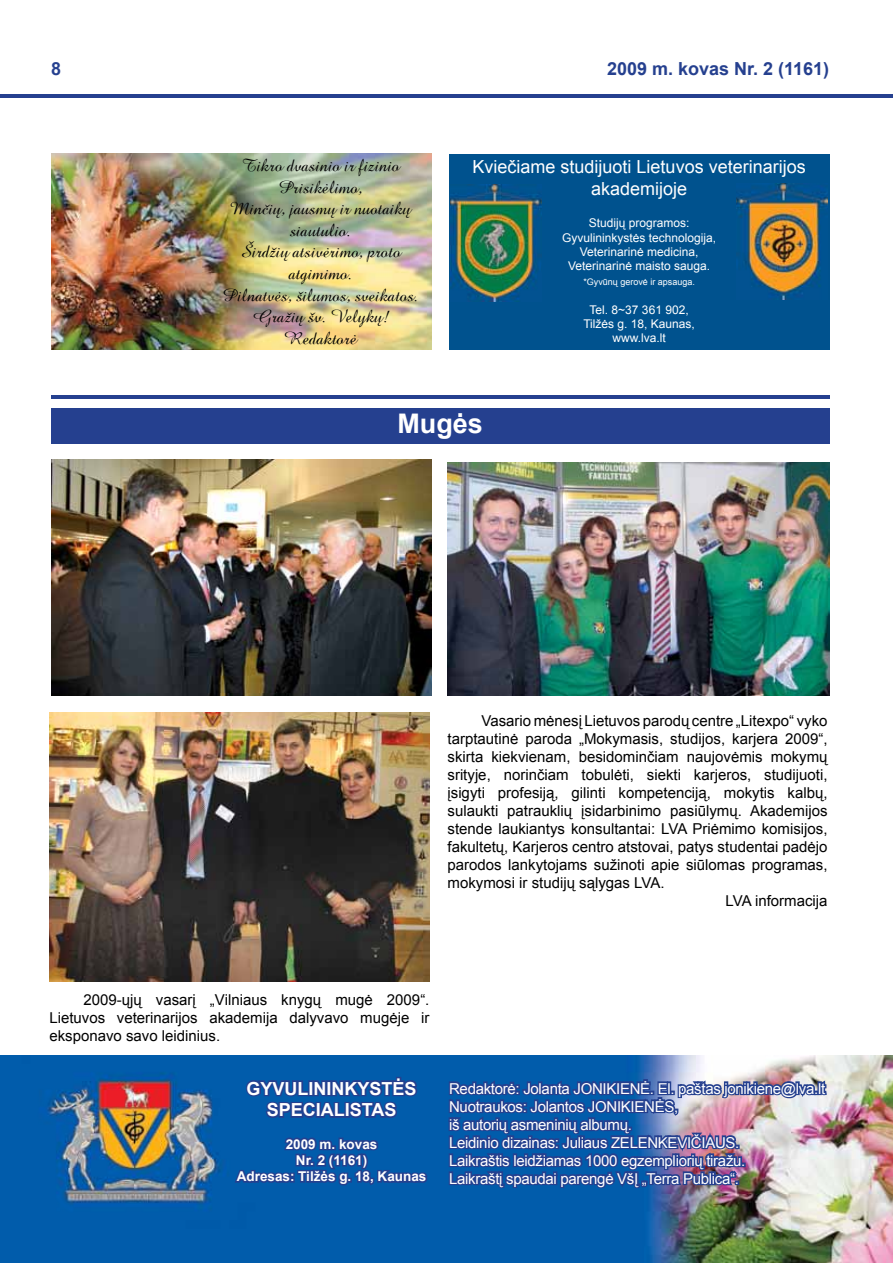
<style>
.page{position:relative;width:893px;height:1263px;background:#fff}
.page>*{position:absolute;margin:0;border:0;box-sizing:border-box;transform-origin:0 0}
.t1{font:700 27px "Arial";color:#fff}
.t2{font:18px/21.6px "Amazone LT";color:#000;text-align:center}
.t3{font:18px/21.6px "Arial";color:#fff;text-align:center}
.t4{font:700 18px/21.6px "Arial";color:#fff;text-align:center}
.t5{font:700 18px "Arial";color:#25408f}
.t6{font:15px/18px "Arial";color:#000;text-align:justify}
.t7{font:15px/18px "Arial";letter-spacing:-.02em;color:#fff}
.t8{font:700 13.5px/16.2px "Arial";color:#fff;text-align:center}
.t9{font:12px/14.4px "Arial";color:#fff;text-align:center}
.t10{font:9px "Arial";color:#fff}
</style>
<div class="page">
<div style="left:449px;top:154px;width:380px;height:196px;background:#00528e"></div>
<img style="left:450px;top:185px;width:92px;height:116px">
<hr style="left:0;top:95px;width:893px;height:3px;background:#25408f">
<img style="left:0;top:1055px;width:893px;height:208px">
<svg style="left:244px;top:1075px;width:176px;height:45px;background:#134d9c"></svg>
<svg style="left:232px;top:1135px;width:198px;height:53px;background:#0d52a1"></svg>
<img style="left:49px;top:712px;width:380px;height:269px">
<hr style="left:51px;top:395px;width:778px;height:4px;background:#25408f">
<div style="left:51px;top:408px;width:778px;height:35px;background:#25408f"></div>
<img style="left:51px;top:459px;width:380px;height:237px">
<img style="left:51px;top:153px;width:380px;height:197px">
<img style="left:447px;top:463px;width:382px;height:232px">
<img style="left:446px;top:1075px;width:382px;height:118px">
<img style="left:736px;top:183px;width:92px;height:116px">
<p class="t5" style="left:51px;top:57px;width:12px">8</p>
<p class="t5" style="left:607px;top:57px;width:224px">2009 m. kovas Nr. 2 (1161)</p>
<p class="t2" style="left:223px;top:155px;width:197px">Tikro dvasinio ir fizinio<br>Prisikëlimo,<br>Minèiø, jausmø ir nuotaikø siautulio.<br>Ðirdþiø atsivërimo, proto atgimimo.<br>Pilnatvës, ðilumos, sveikatos.<br>Graþiø ðv. Velykø!<br>Redaktorë</p>
<p class="t3" style="left:473px;top:156px;width:335px">Kviečiame studijuoti Lietuvos veterinarijos akademijoje</p>
<p class="t9" style="left:562px;top:216px;width:156px">Studijų programos:<br>Gyvulininkystės technologija,<br>Veterinarinė medicina,<br>Veterinarinė maisto sauga.</p>
<p class="t10" style="left:583px;top:276px;width:113px">*Gyvūnų gerovė ir apsauga.</p>
<p class="t9" style="left:583px;top:302px;width:113px">Tel. 8~37 361 902,<br>Tilžės g. 18, Kaunas, www.lva.lt</p>
<h1 class="t1" style="left:397px;top:406px;width:87px">Mugės</h1>
<p class="t6" style="left:481px;top:712px;width:348px">Vasario mėnesį Lietuvos parodų centre „Litexpo“ vyko</p>
<p class="t6" style="left:447px;top:730px;width:382px">tarptautinė paroda „Mokymasis, studijos, karjera 2009“,</p>
<p class="t6" style="left:447px;top:748px;width:382px">skirta kiekvienam, besidominčiam naujovėmis mokymų</p>
<p class="t6" style="left:447px;top:766px;width:382px">srityje, norinčiam tobulėti, siekti karjeros, studijuoti,</p>
<p class="t6" style="left:447px;top:784px;width:382px">įsigyti profesiją, gilinti kompetenciją, mokytis kalbų,</p>
<p class="t6" style="left:447px;top:802px;width:382px">sulaukti patrauklių įsidarbinimo pasiūlymų. Akademijos</p>
<p class="t6" style="left:447px;top:820px;width:382px">stende laukiantys konsultantai: LVA Priėmimo komisijos,</p>
<p class="t6" style="left:447px;top:838px;width:382px">fakultetų, Karjeros centro atstovai, patys studentai padėjo</p>
<p class="t6" style="left:447px;top:856px;width:382px">parodos lankytojams sužinoti apie siūlomas programas,</p>
<p class="t6" style="left:447px;top:874px;width:219px">mokymosi ir studijų sąlygas LVA.</p>
<p class="t6" style="left:726px;top:892px;width:103px">LVA informacija</p>
<p class="t6" style="left:49px;top:990px;width:382px;text-indent:34px">2009-ųjų vasarį „Vilniaus knygų mugė 2009“.<br>Lietuvos veterinarijos akademija dalyvavo mugėje ir eksponavo savo leidinius.</p>
<p class="t4" style="left:247px;top:1078px;width:172px">GYVULININKYSTĖS<br>SPECIALISTAS</p>
<p class="t8" style="left:237px;top:1136px;width:191px">2009 m. kovas<br>Nr. 2 (1161)<br>Adresas: Tilžės g. 18, Kaunas</p>
<p class="t7" style="left:449px;top:1079px;width:378px">Redaktorė: Jolanta JONIKIENĖ. El. paštas jonikiene@lva.lt Nuotraukos: Jolantos JONIKIENĖS,<br>iš autorių asmeninių albumų.<br>Leidinio dizainas: Juliaus ZELENKEVIČIAUS.<br>Laikraštis leidžiamas 1000 egzempliorių tiražu.<br>Laikraštį spaudai parengė VšĮ „Terra Publica“.</p>
</div>
